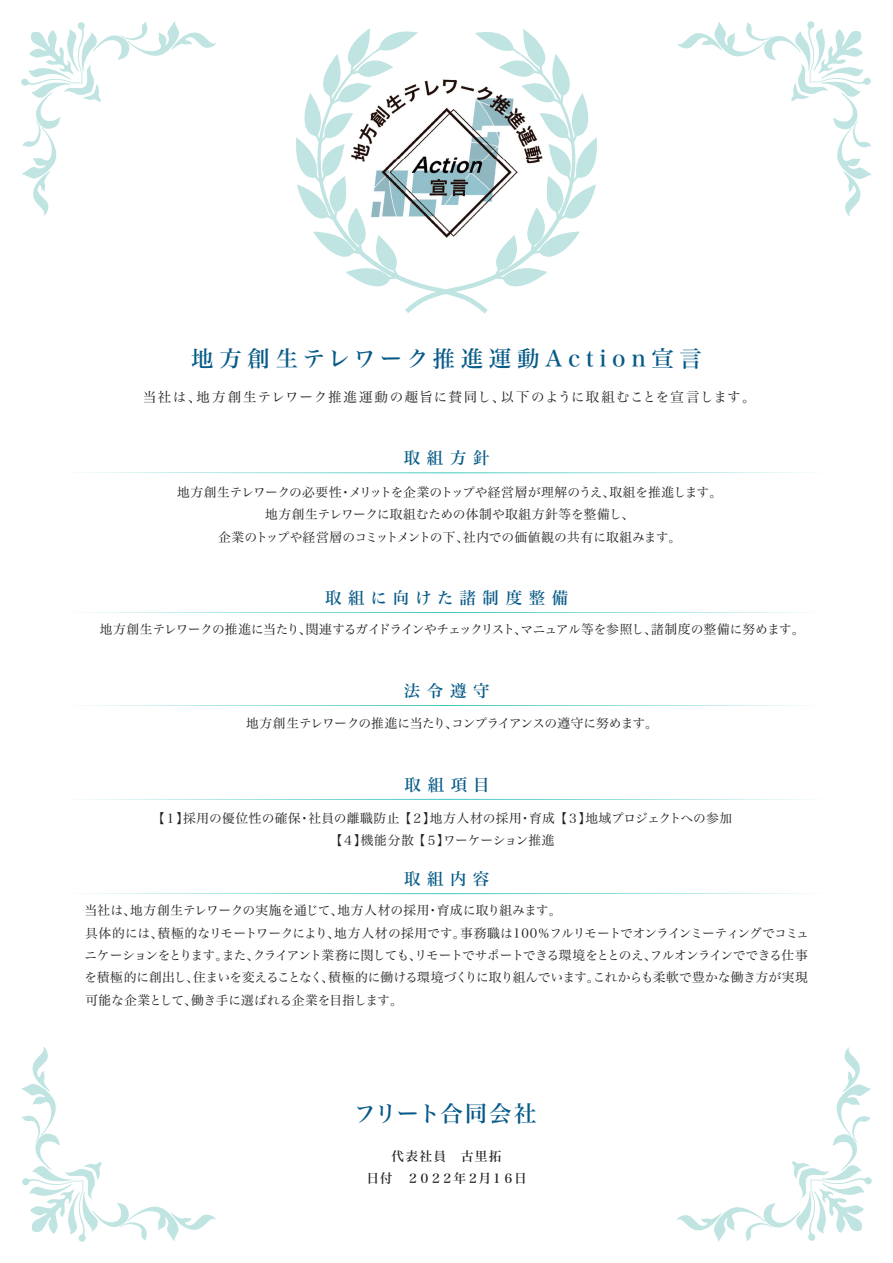
<style>
.page{position:relative;width:893px;height:1263px;background:#fff}
.page>*{position:absolute;margin:0;border:0;box-sizing:border-box;transform-origin:0 0}
.t1{font:22.5px "Hira Min Std N W5";letter-spacing:.25em;color:#075a88}
.t2{font:22.5px "Hira Min Std N W5";color:#075a88}
.t3{font:16.5px "Hira Min Std N W5";letter-spacing:.4em;color:#075a88}
.t4{font:16.5px "Hira Min Std N W5";letter-spacing:.38em;color:#075a88}
.t5{font:13.5px "Hira Min Std N W3";letter-spacing:.085em;color:#231f20}
.t6{font:12.75px/22.4px "Hira Min Std N W3";letter-spacing:-.015em;color:#231f20;text-align:center}
.t7{font:12.75px/22.4px "Hira Min Std N W3";letter-spacing:.015em;color:#231f20;text-align:center}
.t8{font:12.75px "Hira Min Std N W3";letter-spacing:-.035em;color:#231f20}
.t9{font:12.75px "Hira Min Std N W3";letter-spacing:-.045em;color:#231f20}
.t10{font:12.75px/22.4px "Hira Min Std N W5";letter-spacing:-.005em;color:#231f20;text-align:center}
</style>
<div class="page">
<svg style="left:296px;top:28px;width:301px;height:286px"></svg>
<svg style="left:21px;top:21px;width:195px;height:195px"></svg>
<svg style="left:677px;top:21px;width:195px;height:195px"></svg>
<svg style="left:677px;top:1047px;width:195px;height:195px"></svg>
<svg style="left:21px;top:1047px;width:195px;height:195px"></svg>
<svg style="left:84px;top:472px;width:725px;height:1px"></svg>
<svg style="left:84px;top:612px;width:725px;height:1px"></svg>
<svg style="left:84px;top:705px;width:725px;height:1px"></svg>
<img style="left:394px;top:54px;width:105px;height:198px">
<img style="left:341px;top:54px;width:53px;height:211px">
<img style="left:499px;top:54px;width:52px;height:211px">
<img style="left:393px;top:252px;width:106px;height:13px">
<svg style="left:84px;top:893px;width:725px;height:1px"></svg>
<svg style="left:84px;top:799px;width:725px;height:1px"></svg>
<h1 class="t1" style="left:191px;top:342px;width:512px">地方創生テレワーク推進運動Action宣言</h1>
<p class="t5" style="left:143px;top:387px;width:614px">当社は、地方創生テレワーク推進運動の趣旨に賛同し、以下のように取組むことを宣言します。</p>
<p class="t3" style="left:404px;top:446px;width:87px">取組方針</p>
<p class="t6" style="left:177px;top:481px;width:547px">地方創生テレワークの必要性・メリットを企業のトップや経営層が理解のうえ、取組を推進します。地方創生テレワークに取組むための体制や取組方針等を整備し、<br>企業のトップや経営層のコミットメントの下、社内での価値観の共有に取組みます。</p>
<p class="t4" style="left:325px;top:586px;width:245px">取組に向けた諸制度整備</p>
<p class="t8" style="left:100px;top:620px;width:706px">地方創生テレワークの推進に当たり、関連するガイドラインやチェックリスト、マニュアル等を参照し、諸制度の整備に努めます。</p>
<p class="t3" style="left:404px;top:679px;width:87px">法令遵守</p>
<p class="t9" style="left:246px;top:714px;width:413px">地方創生テレワークの推進に当たり、コンプライアンスの遵守に努めます。</p>
<p class="t3" style="left:405px;top:773px;width:87px">取組項目</p>
<p class="t7" style="left:152px;top:806px;width:581px">【１】採用の優位性の確保・社員の離職防止 【２】地方人材の採用・育成 【３】地域プロジェクトへの参加【４】機能分散 【５】ワーケーション推進</p>
<p class="t3" style="left:404px;top:867px;width:87px">取組内容</p>
<p class="t6" style="left:84px;top:899px;width:726px;text-align:left">当社は、地方創生テレワークの実施を通じて、地方人材の採用・育成に取り組みます。<br>具体的には、積極的なリモートワークにより、地方人材の採用です。事務職は100％フルリモートでオンラインミーティングでコミュニケーションをとります。また、クライアント業務に関しても、リモートでサポートできる環境をととのえ、フルオンラインでできる仕事を積極的に創出し、住まいを変えることなく、積極的に働ける環境づくりに取り組んでいます。これからも柔軟で豊かな働き方が実現可能な企業として、働き手に選ばれる企業を目指します。</p>
<h1 class="t2" style="left:354px;top:1097px;width:184px">フリート合同会社</h1>
<p class="t10" style="left:366px;top:1144px;width:162px">代表社員　古里拓<br>日付　２０２２年２月１６日</p>
</div>
